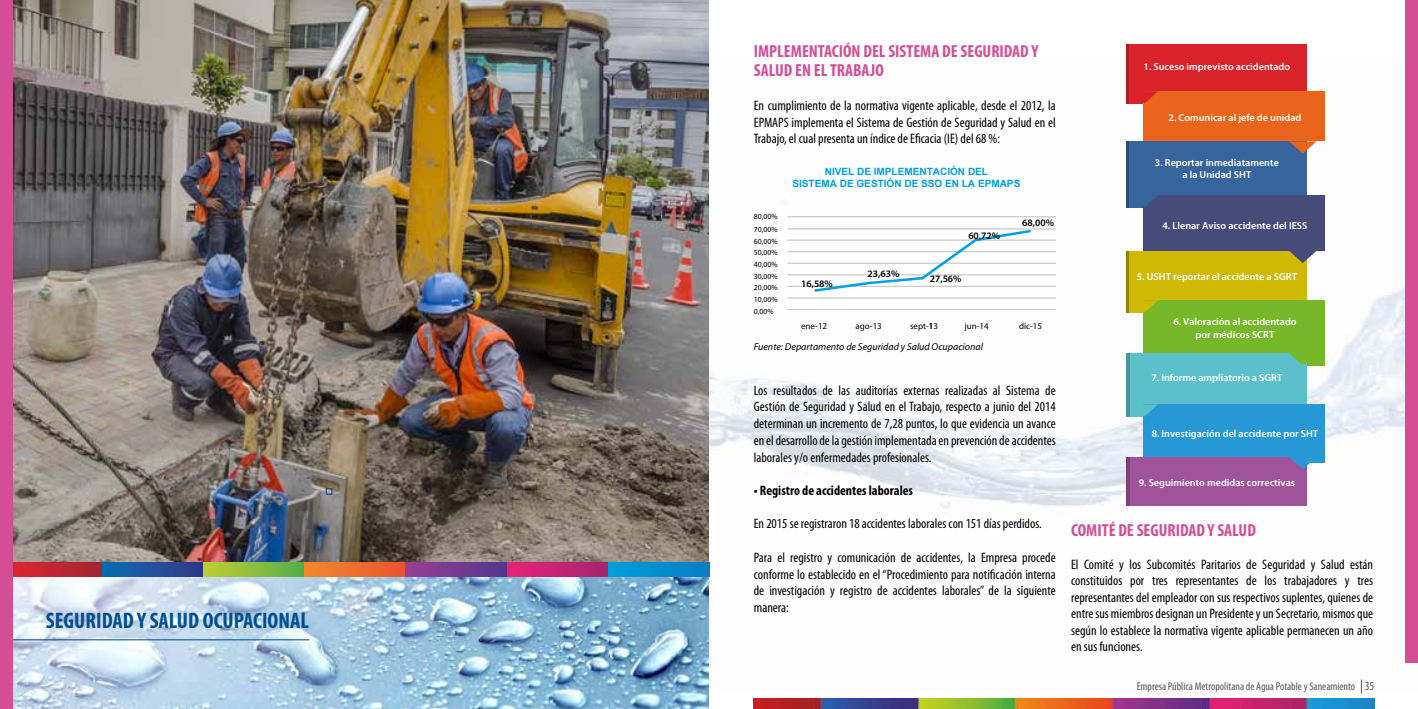
<style>
.page{position:relative;width:1418px;height:709px;background:#fff}
.page>*{position:absolute;margin:0;border:0;box-sizing:border-box;transform-origin:0 0}
.t1{font:700 condensed 22.5px "Myriad Pro";color:#00508e}
.t2{font:700 condensed 17.5px/19.8px "Myriad Pro";color:#d44e96}
.t3{font:condensed 13.75px/16.8px "Myriad Pro";color:#000;text-align:justify}
.t4{font:700 condensed 13.75px "Myriad Pro";color:#000}
.t5{font:condensed 11.25px "Myriad Pro";color:#575756}
.t6{font:600 10.12px/12.2px "Myriad Pro";color:#fff;text-align:center}
.t7{font:700 10px/12px "Arial";color:#009fe3;text-align:center}
.t8{font:italic 10px "Myriad Pro";color:#000}
.t9{font:600 9.88px "Myriad Pro";color:#000}
.t10{font:9px "Myriad Pro";color:#000}
.t11{font:7.75px/11.6px "Myriad Pro";color:#000}
.s1{font-family:"Arial";font-size:8.75px}
.s2{font-size:12.5px}
</style>
<div class="page">
<img style="left:709px;top:57px;width:708px;height:636px">
<svg style="left:1361px;top:679px;width:1px;height:14px"></svg>
<img style="left:754px;top:699px;width:620px;height:10px">
<img style="left:13px;top:577px;width:696px;height:132px">
<img style="left:13px;top:0;width:696px;height:562px">
<hr style="left:13px;top:639px;width:296px;height:1px;background:#00478b">
<svg style="left:326px;top:488px;width:6px;height:6px"></svg>
<svg style="left:13px;top:562px;width:89px;height:15px"></svg>
<svg style="left:102px;top:562px;width:101px;height:15px;background:#1e519b"></svg>
<svg style="left:203px;top:562px;width:101px;height:15px;background:#8abe3e"></svg>
<svg style="left:304px;top:562px;width:102px;height:15px;background:#ec6e2f"></svg>
<svg style="left:406px;top:562px;width:101px;height:15px;background:#743a8e"></svg>
<svg style="left:507px;top:562px;width:101px;height:15px;background:#c52371"></svg>
<svg style="left:608px;top:562px;width:101px;height:15px;background:#028dcd"></svg>
<div style="left:0;top:0;width:13px;height:709px;background:#d44e96"></div>
<div style="left:1404px;top:0;width:13px;height:662px;background:#d44e96"></div>
<hr style="left:787px;top:216px;width:269px;height:1px;background:#cacaca">
<hr style="left:787px;top:228px;width:269px;height:1px;background:#cacaca">
<hr style="left:787px;top:239px;width:269px;height:2px;background:#cacaca">
<hr style="left:787px;top:251px;width:269px;height:1px;background:#cacaca">
<hr style="left:787px;top:263px;width:269px;height:1px;background:#cacaca">
<hr style="left:787px;top:274px;width:269px;height:1px;background:#cacaca">
<hr style="left:787px;top:286px;width:269px;height:1px;background:#cacaca">
<hr style="left:787px;top:297px;width:269px;height:1px;background:#cacaca">
<hr style="left:787px;top:309px;width:269px;height:1px;background:#cacaca">
<svg style="left:812px;top:228px;width:221px;height:65px"></svg>
<svg style="left:1125px;top:44px;width:4px;height:59px"></svg>
<div style="left:1129px;top:43px;width:177px;height:60px;background:#d92229"></div>
<div style="left:1143px;top:92px;width:181px;height:49px;background:#ea641b"></div>
<svg style="left:1125px;top:141px;width:4px;height:66px"></svg>
<div style="left:1129px;top:141px;width:177px;height:66px;background:#38649e"></div>
<div style="left:1143px;top:196px;width:181px;height:55px;background:#474b79"></div>
<svg style="left:1125px;top:251px;width:4px;height:62px"></svg>
<div style="left:1129px;top:251px;width:177px;height:62px;background:#cfb905"></div>
<div style="left:1143px;top:300px;width:181px;height:66px;background:#76b82a"></div>
<svg style="left:1143px;top:91px;width:15px;height:12px"></svg>
<svg style="left:1289px;top:141px;width:27px;height:13px"></svg>
<svg style="left:1143px;top:195px;width:15px;height:12px"></svg>
<svg style="left:1289px;top:251px;width:27px;height:12px"></svg>
<svg style="left:1143px;top:300px;width:15px;height:13px"></svg>
<div style="left:1129px;top:353px;width:177px;height:63px;background:#5bc0c9"></div>
<svg style="left:1125px;top:353px;width:4px;height:63px"></svg>
<svg style="left:1289px;top:353px;width:18px;height:12px"></svg>
<div style="left:1143px;top:404px;width:181px;height:59px;background:#2897d5"></div>
<svg style="left:1143px;top:404px;width:15px;height:12px"></svg>
<div style="left:1129px;top:457px;width:177px;height:49px;background:#9f539b"></div>
<svg style="left:1125px;top:457px;width:4px;height:49px"></svg>
<svg style="left:1289px;top:457px;width:27px;height:12px"></svg>
<h1 class="t1" style="left:46px;top:606px;width:264px">SEGURIDAD Y SALUD OCUPACIONAL</h1>
<p class="t2" style="left:753px;top:41px;width:286px">IMPLEMENTACIÓN DEL SISTEMA DE SEGURIDAD Y<br>SALUD EN EL TRABAJO</p>
<p class="t3" style="left:753px;top:97px;width:303px">En cumplimiento de la normativa vigente aplicable, desde el 2012, la EPMAPS implementa el Sistema de Gestión de Seguridad y Salud en el Trabajo, el cual presenta un índice de Eficacia (IE) del 68 %:</p>
<p class="t11" style="left:754px;top:209px;width:25px;line-height:13.2px">80,00%<br>70,00%</p>
<p class="t11" style="left:754px;top:235px;width:25px;text-align:justify">60,00% 50,00% 40,00% 30,00% 20,00% 10,00% 0,00%</p>
<p class="t7" style="left:792px;top:165px;width:229px">NIVEL DE IMPLEMENTACIÓN DEL<br>SISTEMA DE GESTIÓN DE SSO EN LA EPMAPS</p>
<p class="t9" style="left:801px;top:277px;width:33px">16,58%</p>
<p class="t9" style="left:867px;top:267px;width:33px">23,63%</p>
<p class="t9" style="left:968px;top:229px;width:33px">60,72%</p>
<p class="t9" style="left:929px;top:272px;width:33px">27,56%</p>
<p class="t9" style="left:1022px;top:216px;width:33px">68,00%</p>
<p class="t10" style="left:801px;top:320px;width:28px">ene-12</p>
<p class="t10" style="left:855px;top:320px;width:28px">ago-13</p>
<p class="t10" style="left:910px;top:320px;width:29px">sept-13</p>
<p class="t10" style="left:964px;top:320px;width:25px"><span class="s1">j</span>un-14</p>
<p class="t10" style="left:1019px;top:320px;width:25px">dic-15</p>
<p class="t8" style="left:753px;top:340px;width:231px">Fuente: Departamento de Seguridad y Salud Ocupacional</p>
<p class="t3" style="left:753px;top:381px;width:303px">Los resultados de las auditorías externas realizadas al Sistema de Gestión de Seguridad y Salud en el Trabajo, respecto a junio del 2014 determinan un incremento de 7,28 puntos, lo que evidencia un avance en el desarrollo de la gestión implementada en prevención de accidentes laborales y/o enfermedades profesionales.</p>
<p class="t4" style="left:753px;top:482px;width:161px">• Registro de accidentes laborales</p>
<p class="t3" style="left:753px;top:515px;width:289px">En 2015 se registraron 18 accidentes laborales con 151 días perdidos.</p>
<p class="t3" style="left:753px;top:549px;width:303px">Para el registro y comunicación de accidentes, la Empresa procede conforme lo establecido en el “Procedimiento para notificación interna de investigación y registro de accidentes laborales” de la siguiente manera:</p>
<p class="t6" style="left:1143px;top:60px;width:148px">1. Suceso imprevisto accidentado</p>
<p class="t6" style="left:1168px;top:111px;width:134px">2. Comunicar al jefe de unidad</p>
<p class="t6" style="left:1154px;top:156px;width:125px">3. Reportar inmediatamente a la Unidad SHT</p>
<p class="t6" style="left:1162px;top:219px;width:146px">4. Llenar Aviso accidente del IESS</p>
<p class="t6" style="left:1136px;top:270px;width:162px">5. USHT reportar el accidente a SGRT</p>
<p class="t6" style="left:1173px;top:315px;width:125px">6. Valoración al accidentado por médicos SCRT</p>
<p class="t6" style="left:1151px;top:371px;width:132px">7. Informe ampliatorio a SGRT</p>
<p class="t6" style="left:1151px;top:427px;width:168px">8. Investigación del accidente por SHT</p>
<p class="t6" style="left:1138px;top:476px;width:158px">9. Seguimiento medidas correctivas</p>
<p class="t2" style="left:1071px;top:519px;width:186px">COMITÉ DE SEGURIDAD Y SALUD</p>
<p class="t3" style="left:1071px;top:555px;width:303px">El Comité y los Subcomités Paritarios de Seguridad y Salud están constituidos por tres representantes de los trabajadores y tres representantes del empleador con sus respectivos suplentes, quienes de entre sus miembros designan un Presidente y un Secretario, mismos que según lo establece la normativa vigente aplicable permanecen un año en sus funciones.</p>
<p class="t5" style="left:1136px;top:679px;width:239px">Empresa Pública Metropolitana de Agua Potable y Saneamiento <span class="s2">35</span></p>
</div>
